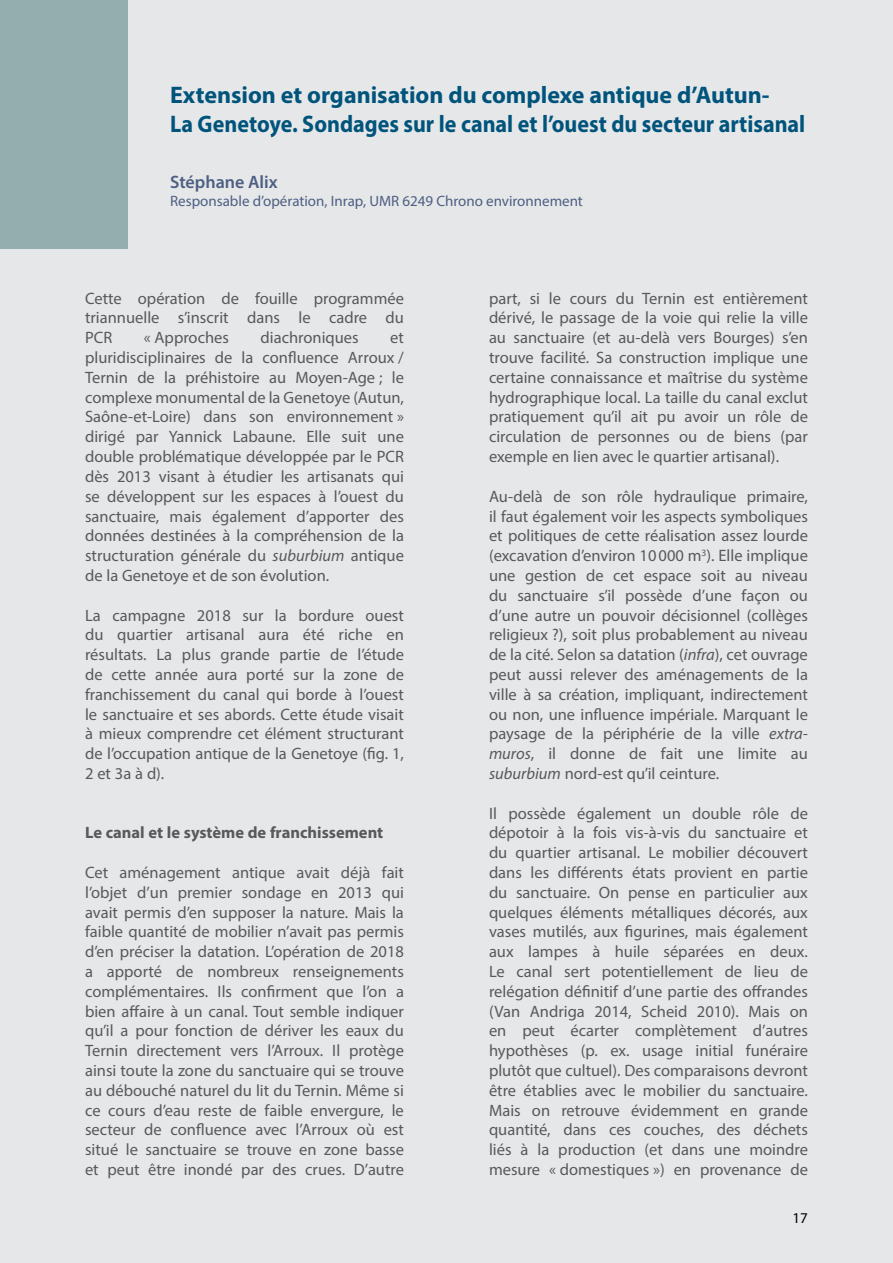
<style>
.page{position:relative;width:893px;height:1263px;background:#e6e7e8}
.page>*{position:absolute;margin:0;border:0;box-sizing:border-box;transform-origin:0 0}
.t1{font:700 24px/28.8px "Myriad Pro";color:#00547c}
.t2{font:600 18px "Myriad Pro";color:#4d5f83}
.t3{font:16.5px/19.8px "Myriad Pro";color:#58595b;text-align:justify}
.t4{font:700 16.5px "Myriad Pro";color:#58595b}
.t5{font:15px "Myriad Pro";color:#4d5f83}
.t6{font:15px "Myriad Pro";color:#000}
.s1{font-style:italic}
</style>
<div class="page">
<div style="left:0;top:0;width:128px;height:249px;background:#94aeaf"></div>
<h1 class="t1" style="left:170px;top:80px;width:637px">Extension et organisation du complexe antique d’Autun-<br>La Genetoye. Sondages sur le canal et l’ouest du secteur artisanal</h1>
<p class="t2" style="left:170px;top:171px;width:109px">Stéphane Alix</p>
<p class="t5" style="left:170px;top:192px;width:414px">Responsable d’opération, Inrap, UMR 6249 Chrono environnement</p>
<p class="t3" style="left:85px;top:288px;width:320px">Cette opération de fouille programmée triannuelle s’inscrit dans le cadre du PCR</p>
<p class="t3" style="left:144px;top:328px;width:87px">« Approches</p>
<p class="t3" style="left:261px;top:328px;width:100px">diachroniques</p>
<p class="t3" style="left:85px;top:328px;width:320px;text-indent:305px">et pluridisciplinaires de la confluence Arroux / Ternin de la préhistoire au Moyen-Age ; le complexe monumental de la Genetoye (Autun, Saône-et-Loire) dans son environnement » dirigé par Yannick Labaune. Elle suit une double problématique développée par le PCR dès 2013 visant à étudier les artisanats qui se développent sur les espaces à l’ouest du sanctuaire, mais également d’apporter des données destinées à la compréhension de la structuration générale du <span class="s1">suburbium</span> antique de la Genetoye et de son évolution.</p>
<p class="t3" style="left:85px;top:605px;width:320px">La campagne 2018 sur la bordure ouest du quartier artisanal aura été riche en résultats. La plus grande partie de l’étude de cette année aura porté sur la zone de franchissement du canal qui borde à l’ouest le sanctuaire et ses abords. Cette étude visait à mieux comprendre cet élément structurant de l’occupation antique de la Genetoye (fig. 1, 2 et 3a à d).</p>
<p class="t4" style="left:85px;top:822px;width:300px">Le canal et le système de franchissement</p>
<p class="t3" style="left:85px;top:862px;width:320px">Cet aménagement antique avait déjà fait l’objet d’un premier sondage en 2013 qui avait permis d’en supposer la nature. Mais la faible quantité de mobilier n’avait pas permis d’en préciser la datation. L’opération de 2018 a apporté de nombreux renseignements complémentaires. Ils confirment que l’on a bien affaire à un canal. Tout semble indiquer qu’il a pour fonction de dériver les eaux du Ternin directement vers l’Arroux. Il protège ainsi toute la zone du sanctuaire qui se trouve au débouché naturel du lit du Ternin. Même si ce cours d’eau reste de faible envergure, le secteur de confluence avec l’Arroux où est situé le sanctuaire se trouve en zone basse et peut être inondé par des crues. D’autre</p>
<p class="t3" style="left:489px;top:288px;width:320px">part, si le cours du Ternin est entièrement dérivé, le passage de la voie qui relie la ville au sanctuaire (et au-delà vers Bourges) s’en trouve facilité. Sa construction implique une certaine connaissance et maîtrise du système hydrographique local. La taille du canal exclut pratiquement qu’il ait pu avoir un rôle de circulation de personnes ou de biens (par exemple en lien avec le quartier artisanal).</p>
<p class="t3" style="left:489px;top:486px;width:320px">Au-delà de son rôle hydraulique primaire, il faut également voir les aspects symboliques et politiques de cette réalisation assez lourde (excavation d’environ 10000 m<sup>3</sup>). Elle implique une gestion de cet espace soit au niveau du sanctuaire s’il possède d’une façon ou d’une autre un pouvoir décisionnel (collèges religieux ?), soit plus probablement au niveau de la cité. Selon sa datation (<span class="s1">infra</span>), cet ouvrage peut aussi relever des aménagements de la ville à sa création, impliquant, indirectement ou non, une influence impériale. Marquant le paysage de la périphérie de la ville <span class="s1">extra&shy;muros</span>, il donne de fait une limite au <span class="s1">suburbium</span> nord-est qu’il ceinture.</p>
<p class="t3" style="left:489px;top:803px;width:320px">Il possède également un double rôle de dépotoir à la fois vis-à-vis du sanctuaire et du quartier artisanal. Le mobilier découvert dans les différents états provient en partie du sanctuaire. On pense en particulier aux quelques éléments métalliques décorés, aux vases mutilés, aux figurines, mais également aux lampes à huile séparées en deux.<br>Le canal sert potentiellement de lieu de relégation définitif d’une partie des offrandes (Van Andriga 2014, Scheid 2010). Mais on en peut écarter complètement d’autres hypothèses (p. ex. usage initial funéraire plutôt que cultuel). Des comparaisons devront être établies avec le mobilier du sanctuaire.<br>Mais on retrouve évidemment en grande quantité, dans ces couches, des déchets liés à la production (et dans une moindre mesure « domestiques ») en provenance de</p>
<p class="t6" style="left:792px;top:1209px;width:17px">17</p>
</div>
